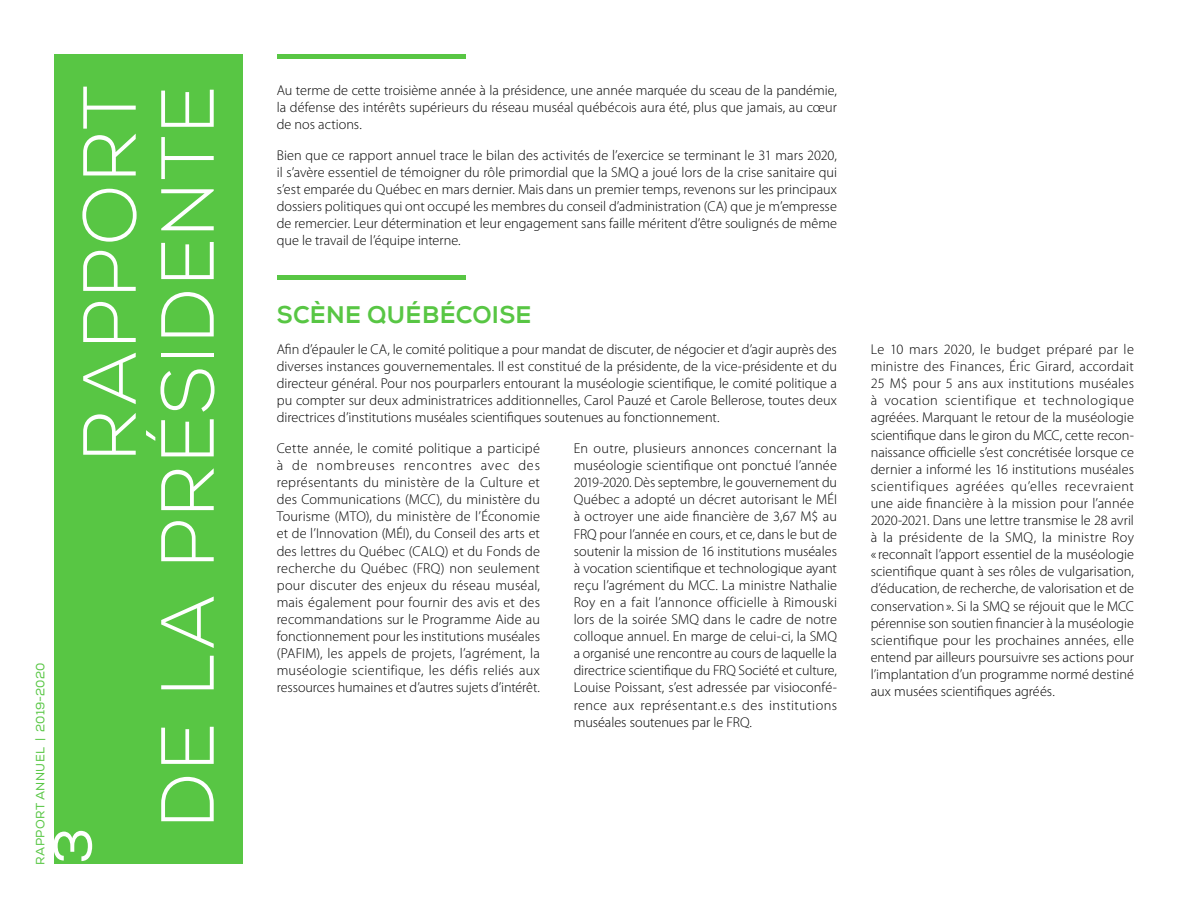
<style>
.page{position:relative;width:1188px;height:918px;background:#fff}
.page>*{position:absolute;margin:0;border:0;box-sizing:border-box;transform-origin:0 0}
.t1{font:300 75px/78px "Nexa";letter-spacing:.02em;color:#fff;text-align:right}
.t2{font:54px "Nexa";color:#fff}
.t3{font:800 24px "Nexa";letter-spacing:.015em;color:#58c644}
.t4{font:300 14.25px/17.1px "Myriad Pro";color:#000;text-align:justify}
.t5{font:12px "Nexa";letter-spacing:.025em;color:#58c644}
</style>
<div class="page">
<div style="left:54px;top:54px;width:189px;height:810px;background:#58c644"></div>
<div style="left:277px;top:275px;width:189px;height:5px;background:#58c644"></div>
<div style="left:277px;top:54px;width:189px;height:5px;background:#58c644"></div>
<h1 class="t1" style="left:73px;top:829px;width:745px;rotate:-90deg">RAPPORT<br>DE LA PRÉSIDENTE</h1>
<p class="t4" style="left:277px;top:82px;width:562px">Au terme de cette troisième année à la présidence, une année marquée du sceau de la pandémie, la défense des intérêts supérieurs du réseau muséal québécois aura été, plus que jamais, au cœur de nos actions.</p>
<p class="t4" style="left:277px;top:147px;width:562px">Bien que ce rapport annuel trace le bilan des activités de l’exercice se terminant le 31 mars 2020, il s’avère essentiel de témoigner du rôle primordial que la SMQ a joué lors de la crise sanitaire qui s’est emparée du Québec en mars dernier. Mais dans un premier temps, revenons sur les principaux dossiers politiques qui ont occupé les membres du conseil d’administration (CA) que je m’empresse de remercier. Leur détermination et leur engagement sans faille méritent d’être soulignés de même que le travail de l’équipe interne.</p>
<h3 class="t3" style="left:277px;top:300px;width:256px">SCÈNE QUÉBÉCOISE</h3>
<p class="t4" style="left:277px;top:341px;width:562px">Afin d’épauler le CA, le comité politique a pour mandat de discuter, de négocier et d’agir auprès des diverses instances gouvernementales. Il est constitué de la présidente, de la vice-présidente et du directeur général. Pour nos pourparlers entourant la muséologie scientifique, le comité politique a pu compter sur deux administratrices additionnelles, Carol Pauzé et Carole Bellerose, toutes deux directrices d’institutions muséales scientifiques soutenues au fonctionnement.</p>
<p class="t4" style="left:277px;top:440px;width:265px">Cette année, le comité politique a participé à de nombreuses rencontres avec des représentants du ministère de la Culture et des Communications (MCC), du ministère du Tourisme (MTO), du ministère de l’Économie et de l’Innovation (MÉI), du Conseil des arts et des lettres du Québec (CALQ) et du Fonds de recherche du Québec (FRQ) non seulement pour discuter des enjeux du réseau muséal, mais également pour fournir des avis et des recommandations sur le Programme Aide au fonctionnement pour les institutions muséales (PAFIM), les appels de projets, l’agrément, la muséologie scientifique, les défis reliés aux ressources humaines et d’autres sujets d’intérêt.</p>
<p class="t4" style="left:574px;top:440px;width:265px">En outre, plusieurs annonces concernant la muséologie scientifique ont ponctué l’année 2019-2020. Dès septembre, le gouvernement du Québec a adopté un décret autorisant le MÉI à octroyer une aide financière de 3,67 M$ au FRQ pour l’année en cours, et ce, dans le but de soutenir la mission de 16 institutions muséales à vocation scientifique et technologique ayant reçu l’agrément du MCC. La ministre Nathalie Roy en a fait l’annonce officielle à Rimouski lors de la soirée SMQ dans le cadre de notre colloque annuel. En marge de celui-ci, la SMQ a organisé une rencontre au cours de laquelle la directrice scientifique du FRQ Société et culture, Louise Poissant, s’est adressée par visioconfé&shy;rence aux représentant.e.s des institutions muséales soutenues par le FRQ.</p>
<p class="t5" style="left:33px;top:865px;width:204px;rotate:-90deg">RAPPORT ANNUEL | 2019-2020</p>
<h2 class="t2" style="left:41px;top:864px;width:38px;rotate:-90deg">3</h2>
<p class="t4" style="left:871px;top:341px;width:265px">Le 10 mars 2020, le budget préparé par le ministre des Finances, Éric Girard, accordait 25 M$ pour 5 ans aux institutions muséales à vocation scientifique et technologique agréées. Marquant le retour de la muséologie scientifique dans le giron du MCC, cette recon&shy;naissance officielle s’est concrétisée lorsque ce dernier a informé les 16 institutions muséales scientifiques agréées qu’elles recevraient une aide financière à la mission pour l’année 2020-2021. Dans une lettre transmise le 28 avril à la présidente de la SMQ, la ministre Roy «reconnaît l’apport essentiel de la muséologie scientifique quant à ses rôles de vulgarisation, d’éducation, de recherche, de valorisation et de conservation». Si la SMQ se réjouit que le MCC pérennise son soutien financier à la muséologie scientifique pour les prochaines années, elle entend par ailleurs poursuivre ses actions pour l’implantation d’un programme normé destiné aux musées scientifiques agréés.</p>
</div>
